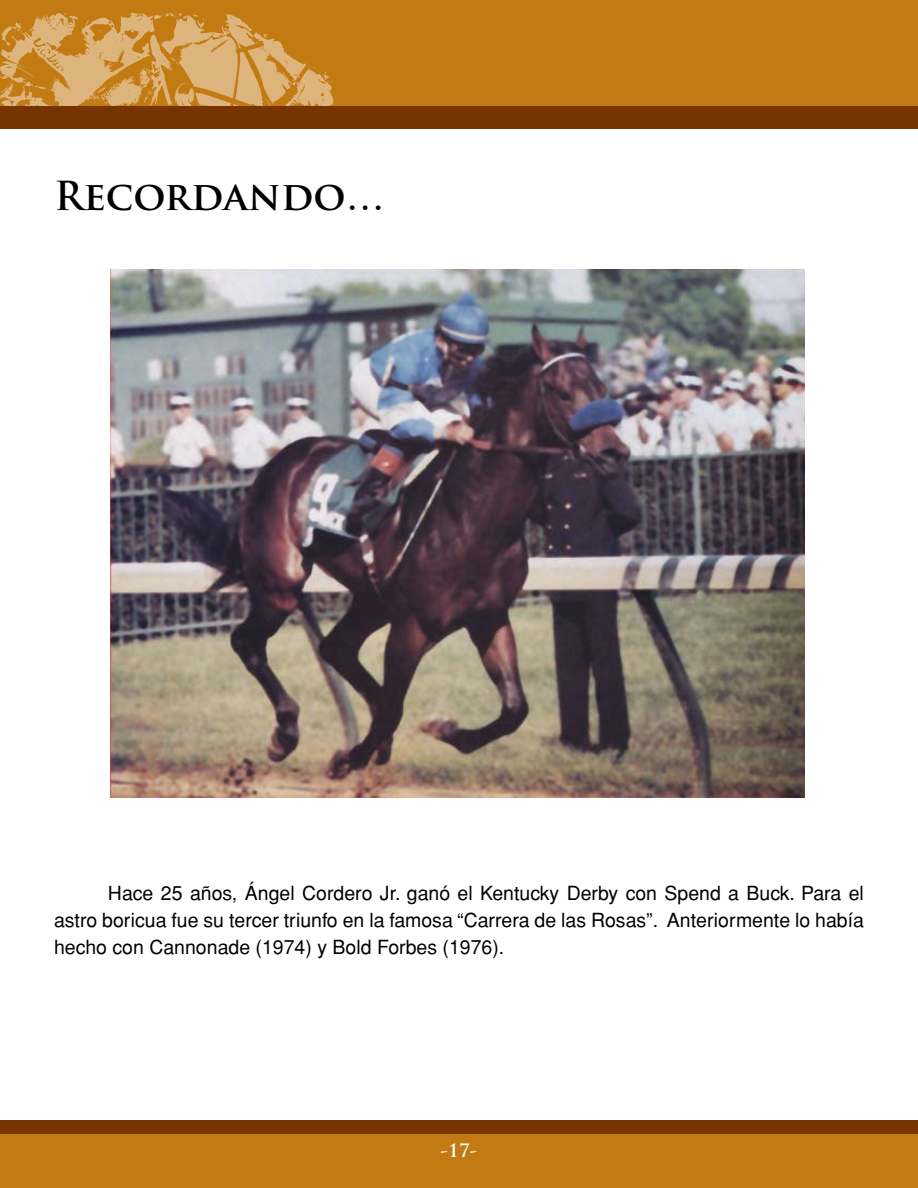
<style>
.page{position:relative;width:918px;height:1188px;background:#fff}
.page>*{position:absolute;margin:0;border:0;box-sizing:border-box;transform-origin:0 0}
.t1{font:700 39px "Trajan Pro";color:#000}
.t2{font:19.5px/27px "Helvetica";color:#000;text-align:justify}
.t3{font:700 18px "Trajan Pro";color:#fff}
</style>
<div class="page">
<div style="left:0;top:1120px;width:918px;height:68px;background:#730"></div>
<div style="left:0;top:1134px;width:918px;height:54px;background:#c27a13"></div>
<div style="left:0;top:10px;width:918px;height:119px;background:#730"></div>
<div style="left:0;top:0;width:918px;height:105px;background:#c27a13"></div>
<img style="left:0;top:12px;width:334px;height:93px">
<img style="left:111px;top:269px;width:693px;height:528px">
<h1 class="t1" style="left:54px;top:171px;width:332px">Recordando…</h1>
<p class="t2" style="left:54px;top:879px;width:812px;text-indent:54px">Hace 25 años, Ángel Cordero Jr. ganó el Kentucky Derby con Spend a Buck. Para el astro boricua fue su tercer triunfo en la famosa “Carrera de las Rosas”. Anteriormente lo había hecho con Cannonade (1974) y Bold Forbes (1976).</p>
<p class="t3" style="left:441px;top:1139px;width:38px">-17-</p>
</div>
